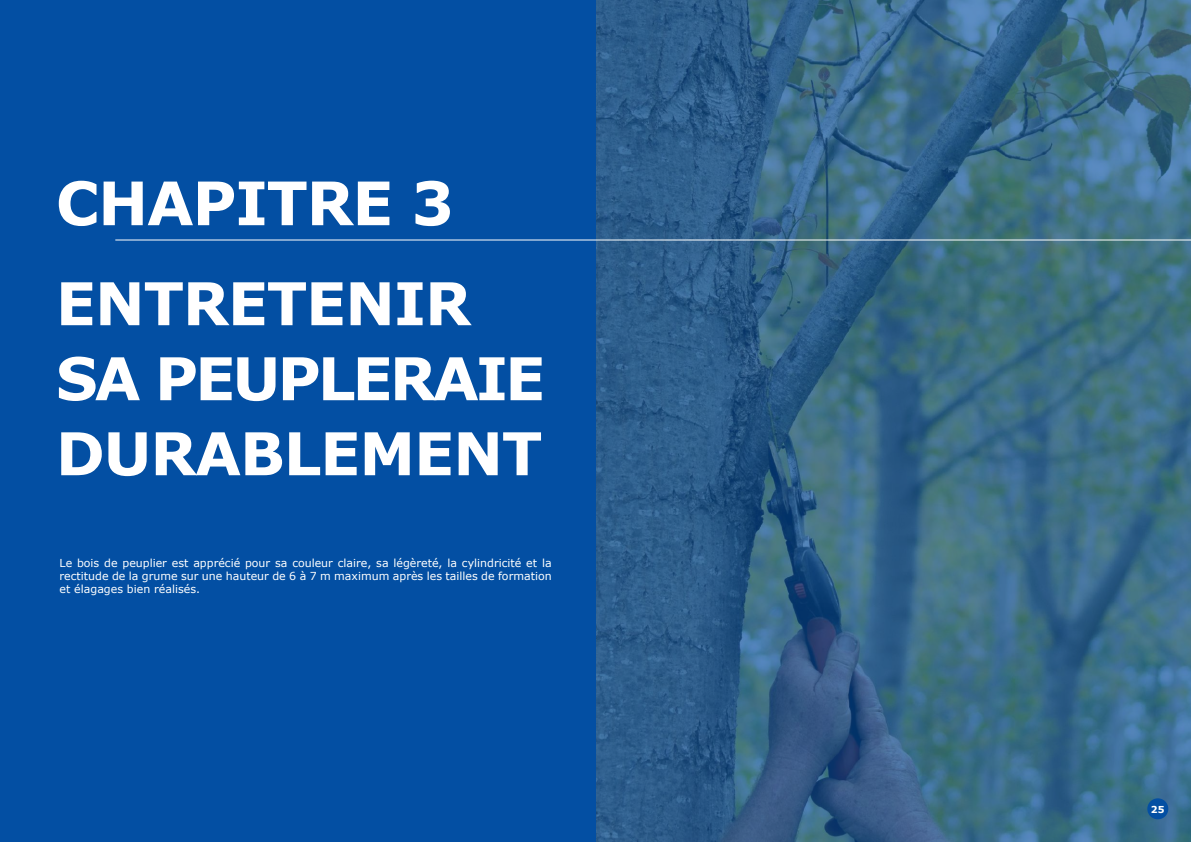
<style>
.page{position:relative;width:1191px;height:842px;background:#fff}
.page>*{position:absolute;margin:0;border:0;box-sizing:border-box;transform-origin:0 0}
.t1{font:700 60px "Verdana";letter-spacing:-.02em;color:#fff}
.t2{font:700 59px/75px "Verdana";letter-spacing:-.02em;color:#fff}
.t3{font:11px/13.2px "Verdana";color:#fff;text-align:justify}
.t4{font:700 9.6px "Verdana";color:#fff}
</style>
<div class="page">
<div style="left:0;top:0;width:595px;height:842px;background:#034fa3"></div>
<svg style="left:595px;top:0;width:596px;height:842px;background:#366688"></svg>
<hr style="left:115px;top:239px;width:1076px;height:1px;background:#fff">
<div style="left:1147px;top:798px;width:21px;height:21px;background:#034fa3;border-radius:50%"></div>
<h1 class="t1" style="left:56px;top:164px;width:400px">CHAPITRE 3</h1>
<h2 class="t2" style="left:56px;top:267px;width:491px">ENTRETENIR<br>SA PEUPLERAIE<br>DURABLEMENT</h2>
<p class="t3" style="left:60px;top:556px;width:493px">Le bois de peuplier est apprécié pour sa couleur claire, sa légèreté, la cylindricité et la rectitude de la grume sur une hauteur de 6 à 7 m maximum après les tailles de formation et élagages bien réalisés.</p>
<p class="t4" style="left:1151px;top:803px;width:15px">25</p>
</div>
